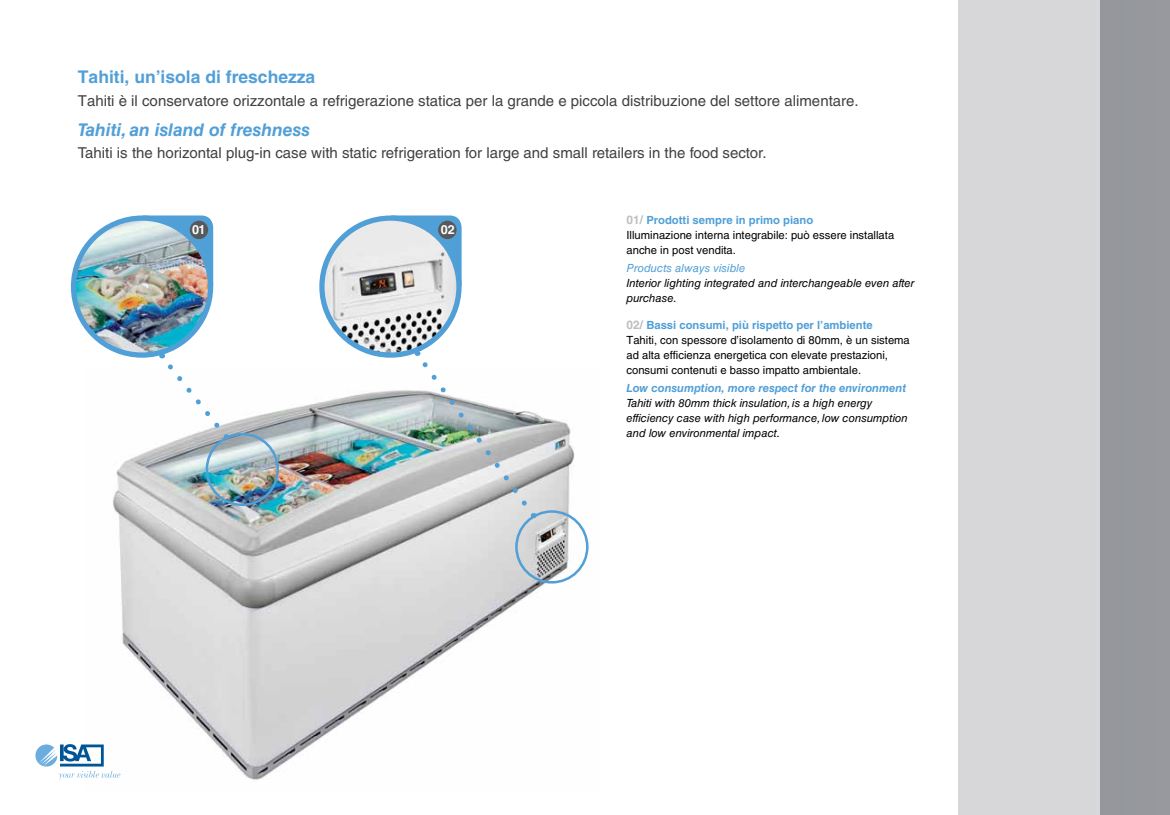
<style>
.page{position:relative;width:1170px;height:815px;background:#fff}
.page>*{position:absolute;margin:0;border:0;box-sizing:border-box;transform-origin:0 0}
.t1{font:700 17.5px "Helvetica LT Std";color:#519fd7}
.t2{font:italic 700 17.5px "Helvetica LT Std";color:#519fd7}
.t3{font:15px "Helvetica LT Std";color:#414042}
.t4{font:700 12.62px "Helvetica LT Std";color:#fff}
.t5{font:11.25px/15px "Helvetica LT Std";color:#000}
.t6{font:italic 11.25px/15px "Helvetica LT Std";color:#000}
.t7{font:italic 700 11.25px "Helvetica LT Std";color:#519fd7}
.t8{font:italic 11.25px "Helvetica LT Std";color:#519fd7}
.s1{font-weight:700;font-size:11.88px;color:#bcbec0}
.s2{font-weight:700;color:#519fd7}
</style>
<div class="page">
<img style="left:113px;top:390px;width:476px;height:390px">
<div style="left:957px;top:0;width:212px;height:815px;background:#d7d7d9"></div>
<div style="left:515px;top:510px;width:73px;height:74px;border:2px solid #519fd7;border-radius:50%"></div>
<svg style="left:35px;top:744px;width:85px;height:36px"></svg>
<div style="left:206px;top:433px;width:73px;height:73px;border:2px solid #519fd7;border-radius:50%"></div>
<svg style="left:414px;top:351px;width:120px;height:167px"></svg>
<svg style="left:159px;top:354px;width:68px;height:85px"></svg>
<svg style="left:398px;top:215px;width:63px;height:63px"></svg>
<svg style="left:340px;top:231px;width:10px;height:9px"></svg>
<img style="left:322px;top:218px;width:137px;height:137px;border-radius:68px">
<div style="left:319px;top:215px;width:142px;height:143px;border:5px solid #519fd7;border-radius:50%"></div>
<div style="left:438px;top:221px;width:18px;height:18px;background:#58595b;border-radius:50%"></div>
<svg style="left:150px;top:215px;width:63px;height:63px"></svg>
<svg style="left:91px;top:231px;width:10px;height:9px"></svg>
<img style="left:73px;top:218px;width:137px;height:137px;border-radius:68px">
<div style="left:71px;top:215px;width:142px;height:143px;border:5px solid #519fd7;border-radius:50%"></div>
<div style="left:190px;top:221px;width:18px;height:18px;background:#58595b;border-radius:50%"></div>
<div style="left:1100px;top:0;width:69px;height:815px;background:#96989c"></div>
<h1 class="t1" style="left:78px;top:67px;width:239px">Tahiti, un’isola di freschezza</h1>
<h2 class="t3" style="left:78px;top:92px;width:782px">Tahiti è il conservatore orizzontale a refrigerazione statica per la grande e piccola distribuzione del settore alimentare.</h2>
<h1 class="t2" style="left:78px;top:119px;width:233px">Tahiti, an island of freshness</h1>
<h2 class="t3" style="left:78px;top:144px;width:690px">Tahiti is the horizontal plug-in case with static refrigeration for large and small retailers in the food sector.</h2>
<p class="t4" style="left:192px;top:222px;width:15px">01</p>
<p class="t4" style="left:440px;top:222px;width:15px">02</p>
<p class="t5" style="left:626px;top:213px;width:269px"><span class="s1">01/</span> <span class="s2">Prodotti sempre in primo piano<br></span>Illuminazione interna integrabile: può essere installata anche in post vendita.</p>
<p class="t8" style="left:626px;top:261px;width:120px">Products always visible</p>
<p class="t6" style="left:626px;top:275px;width:289px">Interior lighting integrated and interchangeable even after purchase.</p>
<p class="t5" style="left:626px;top:318px;width:285px"><span class="s1">02/</span> <span class="s2">Bassi consumi, più rispetto per l’ambiente<br></span>Tahiti, con spessore d’isolamento di 80mm, è un sistema ad alta efficienza energetica con elevate prestazioni, consumi contenuti e basso impatto ambientale.</p>
<p class="t7" style="left:626px;top:381px;width:281px">Low consumption, more respect for the environment</p>
<p class="t6" style="left:626px;top:395px;width:283px">Tahiti with 80mm thick insulation, is a high energy efficiency case with high performance, low consumption and low environmental impact.</p>
</div>
